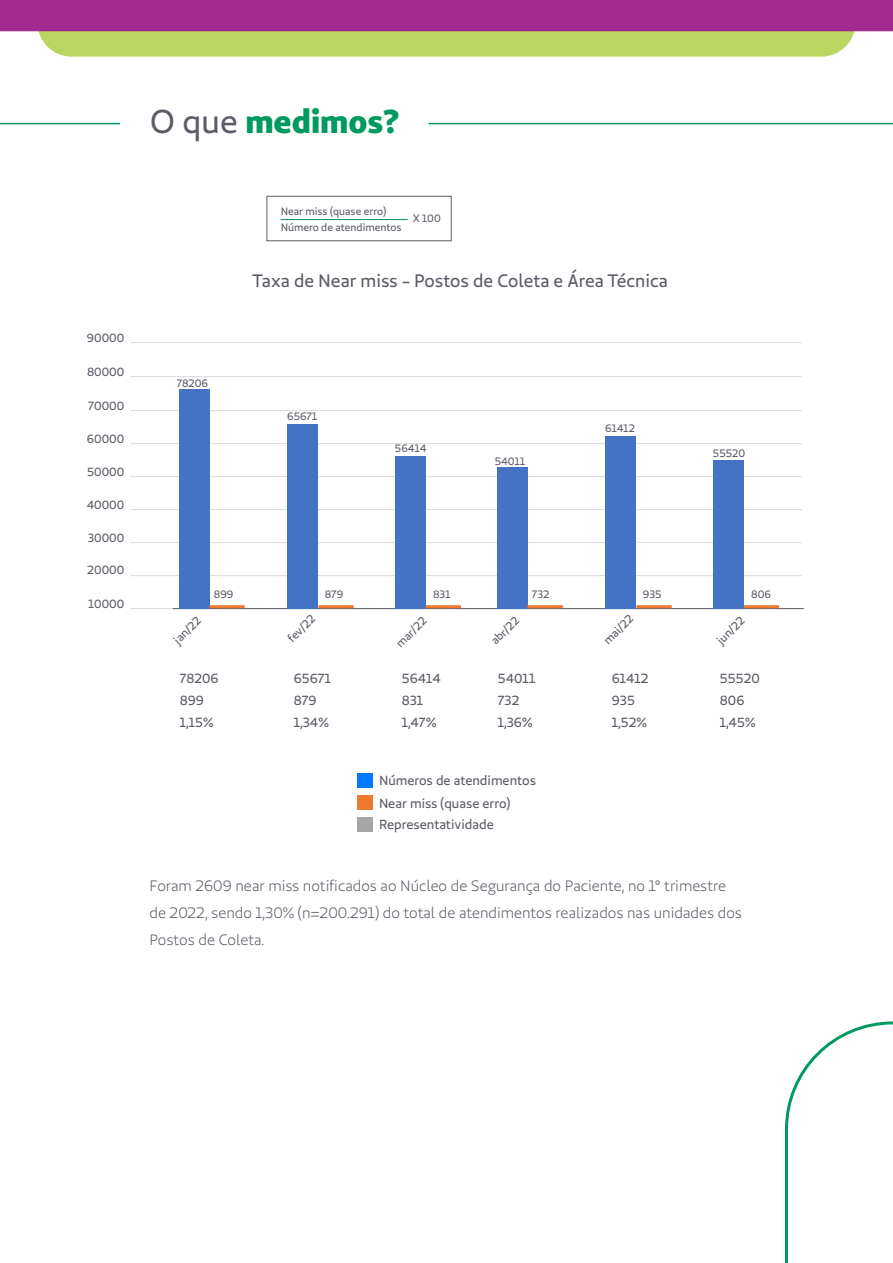
<style>
.page{position:relative;width:893px;height:1263px;background:#fff}
.page>*{position:absolute;margin:0;border:0;box-sizing:border-box;transform-origin:0 0}
.t1{font:700 33px "Unimed Sans 2020 Extra";color:#00995f}
.t2{font:18px "Unimed Sans 2020 Regular";color:#5c5c68}
.t3{font:15px/27px "Unimed Sans 2020 Book";color:#5c5c68}
.t4{font:13.2px/22px "Unimed Sans 2020 Regular";color:#5c5c68}
.t5{font:11.85px "Unimed Sans 2020 Regular";color:#5c5c68}
.t6{font:11.55px "Unimed Sans 2020 Regular";color:#5c5c68}
.t7{font:10.65px/15.8px "Unimed Sans 2020 Regular";color:#5c5c68}
.s1{font-family:"Unimed Sans 2020 Regular";font-weight:400;color:#5c5c68}
</style>
<div class="page">
<div style="left:357px;top:773px;width:16px;height:15px;background:#007aff"></div>
<div style="left:357px;top:795px;width:16px;height:15px;background:#f07930"></div>
<div style="left:357px;top:817px;width:16px;height:15px;background:#a5a5a5"></div>
<svg style="left:0;top:0;width:893px;height:57px;background:#b07982"></svg>
<svg style="left:785px;top:1021px;width:108px;height:242px"></svg>
<hr style="left:428px;top:123px;width:465px;height:1px;background:#00995f">
<hr style="left:0;top:123px;width:120px;height:1px;background:#00995f">
<hr style="left:281px;top:219px;width:127px;height:1px;background:#00995f">
<div style="left:267px;top:196px;width:185px;height:45px;border:1px solid #5c5c68"></div>
<hr style="left:131px;top:410px;width:671px;height:1px;background:#dadada">
<hr style="left:131px;top:443px;width:671px;height:1px;background:#dadada">
<hr style="left:131px;top:476px;width:671px;height:1px;background:#dadada">
<hr style="left:131px;top:509px;width:671px;height:1px;background:#dadada">
<hr style="left:131px;top:542px;width:671px;height:1px;background:#dadada">
<hr style="left:131px;top:575px;width:671px;height:1px;background:#dadada">
<hr style="left:131px;top:608px;width:671px;height:1px;background:#dadada">
<hr style="left:131px;top:376px;width:671px;height:1px;background:#dadada">
<hr style="left:131px;top:342px;width:671px;height:1px;background:#dadada">
<hr style="left:173px;top:608px;width:631px;height:1px;background:#5c5c68">
<div style="left:179px;top:390px;width:30px;height:219px;background:#4472c4"></div>
<div style="left:287px;top:424px;width:31px;height:185px;background:#4472c4"></div>
<div style="left:396px;top:456px;width:30px;height:153px;background:#4472c4"></div>
<hr style="left:209px;top:605px;width:36px;height:3px;background:#f07930">
<hr style="left:318px;top:605px;width:36px;height:3px;background:#f07930">
<hr style="left:426px;top:605px;width:35px;height:3px;background:#f07930">
<div style="left:497px;top:467px;width:30px;height:142px;background:#4472c4"></div>
<div style="left:605px;top:436px;width:31px;height:173px;background:#4472c4"></div>
<div style="left:714px;top:460px;width:30px;height:149px;background:#4472c4"></div>
<hr style="left:527px;top:605px;width:36px;height:3px;background:#f07930">
<hr style="left:636px;top:605px;width:36px;height:3px;background:#f07930">
<hr style="left:744px;top:605px;width:35px;height:3px;background:#f07930">
<p class="t5" style="left:87px;top:330px;width:39px">90000</p>
<p class="t5" style="left:87px;top:364px;width:39px">80000</p>
<p class="t5" style="left:88px;top:399px;width:38px">70000</p>
<p class="t5" style="left:87px;top:431px;width:39px">60000</p>
<p class="t5" style="left:87px;top:464px;width:39px">50000</p>
<p class="t5" style="left:87px;top:497px;width:39px">40000</p>
<p class="t5" style="left:88px;top:530px;width:38px">30000</p>
<p class="t5" style="left:87px;top:563px;width:39px">20000</p>
<p class="t5" style="left:89px;top:597px;width:37px">10000</p>
<h1 class="t1" style="left:150px;top:99px;width:251px"><span class="s1">O que</span> medimos?</h1>
<p class="t7" style="left:177px;top:376px;width:33px">78206</p>
<p class="t7" style="left:281px;top:203px;width:122px">Near miss (quase erro)<br>Número de atendimentos</p>
<p class="t7" style="left:413px;top:211px;width:29px">X 100</p>
<p class="t2" style="left:252px;top:270px;width:417px">Taxa de Near miss - Postos de Coleta e Área Técnica</p>
<p class="t7" style="left:287px;top:408px;width:32px">65671</p>
<p class="t7" style="left:395px;top:441px;width:33px">56414</p>
<p class="t7" style="left:495px;top:453px;width:32px">54011</p>
<p class="t7" style="left:605px;top:420px;width:31px">61412</p>
<p class="t7" style="left:713px;top:445px;width:34px">55520</p>
<p class="t7" style="left:214px;top:586px;width:21px">899</p>
<p class="t7" style="left:325px;top:586px;width:20px">879</p>
<p class="t7" style="left:433px;top:586px;width:19px">831</p>
<p class="t7" style="left:532px;top:586px;width:19px">732</p>
<p class="t7" style="left:643px;top:586px;width:20px">935</p>
<p class="t7" style="left:751px;top:586px;width:21px">806</p>
<p class="t6" style="left:171px;top:636px;width:35px;rotate:-45deg">jan/22</p>
<p class="t6" style="left:284px;top:635px;width:35px;rotate:-45deg">fev/22</p>
<p class="t6" style="left:393px;top:640px;width:39px;rotate:-45deg">mar/22</p>
<p class="t6" style="left:488px;top:637px;width:36px;rotate:-45deg">abr/22</p>
<p class="t6" style="left:600px;top:637px;width:38px;rotate:-45deg">mai/22</p>
<p class="t6" style="left:713px;top:637px;width:35px;rotate:-45deg">jun/22</p>
<p class="t4" style="left:180px;top:667px;width:40px">78206<br>899<br>1,15%</p>
<p class="t4" style="left:294px;top:667px;width:39px">65671<br>879<br>1,34%</p>
<p class="t4" style="left:402px;top:667px;width:41px">56414<br>831<br>1,47%</p>
<p class="t4" style="left:498px;top:667px;width:39px">54011<br>732<br>1,36%</p>
<p class="t4" style="left:612px;top:667px;width:38px">61412<br>935<br>1,52%</p>
<p class="t4" style="left:720px;top:667px;width:41px">55520<br>806<br>1,45%</p>
<p class="t4" style="left:379px;top:769px;width:158px">Números de atendimentos<br>Near miss (quase erro)<br>Representatividade</p>
<p class="t3" style="left:149px;top:872px;width:594px">Foram 2609 near miss notificados ao Núcleo de Segurança do Paciente, no 1° trimestre de 2022, sendo 1,30% (n=200.291) do total de atendimentos realizados nas unidades dos<br>Postos de Coleta.</p>
</div>
